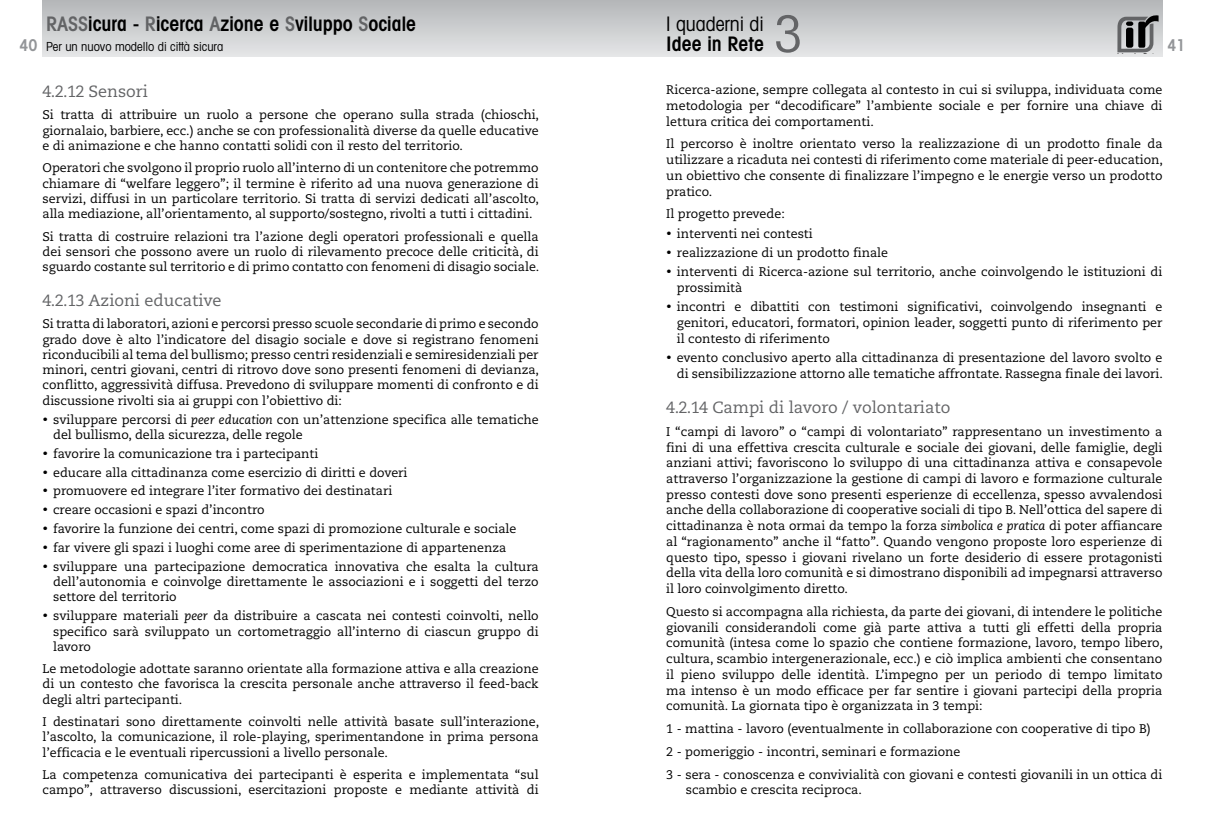
<style>
.page{position:relative;width:1205px;height:837px;background:#fff}
.page>*{position:absolute;margin:0;border:0;box-sizing:border-box;transform-origin:0 0}
.t1{font:condensed 50.5px "Avant Garde";color:#636466}
.t2{font:600 condensed 20px "Avant Garde";color:#000}
.t3{font:condensed 20px "Avant Garde";letter-spacing:-.005em;color:#000}
.t4{font:16.25px "Caecilia";color:#636466}
.t5{font:600 condensed 16.25px "Avant Garde";color:#939598}
.t6{font:12.5px/15.8px "Caecilia";color:#000;text-align:justify}
.t7{font:condensed 12.5px "Avant Garde";letter-spacing:-.005em;color:#000}
.s1{color:#636466}
.s2{font-style:italic}
</style>
<div class="page">
<div style="left:43px;top:0;width:559px;height:57px;background:linear-gradient(to bottom,#b4b6b8,#e6e7e8)"></div>
<div style="left:602px;top:0;width:560px;height:57px;background:linear-gradient(to bottom,#b4b6b8,#e5e6e7)"></div>
<svg style="left:1117px;top:15px;width:41px;height:37px"></svg>
<div style="left:1126px;top:28px;width:7px;height:20px;background:#000;border-radius:2px"></div>
<h3 class="t5" style="left:19px;top:36px;width:20px">40</h3>
<h2 class="t3" style="left:666px;top:12px;width:99px">I quaderni di</h2>
<h1 class="t1" style="left:774px;top:3px;width:30px">3</h1>
<h2 class="t2" style="left:46px;top:11px;width:371px"><span class="s1">RASS</span>icura - <span class="s1">R</span>icerca <span class="s1">A</span>zione e <span class="s1">S</span>viluppo <span class="s1">S</span>ociale</h2>
<p class="t7" style="left:46px;top:39px;width:179px">Per un nuovo modello di città sicura</p>
<h2 class="t2" style="left:666px;top:32px;width:99px">Idee in Rete</h2>
<h3 class="t5" style="left:1167px;top:36px;width:20px">41</h3>
<h3 class="t4" style="left:43px;top:82px;width:107px">4.2.12 Sensori</h3>
<p class="t6" style="left:43px;top:108px;width:498px;line-height:15.2px">Si tratta di attribuire un ruolo a persone che operano sulla strada (chioschi, giornalaio, barbiere, ecc.) anche se con professionalità diverse da quelle educative e di animazione e che hanno contatti solidi con il resto del territorio.</p>
<p class="t6" style="left:43px;top:160px;width:498px;line-height:15.2px">Operatori che svolgono il proprio ruolo all’interno di un contenitore che potremmo chiamare di “welfare leggero”; il termine è riferito ad una nuova generazione di servizi, diffusi in un particolare territorio. Si tratta di servizi dedicati all’ascolto, alla mediazione, all’orientamento, al supporto/sostegno, rivolti a tutti i cittadini.</p>
<p class="t6" style="left:43px;top:229px;width:498px;line-height:15.2px">Si tratta di costruire relazioni tra l’azione degli operatori professionali e quella dei sensori che possono avere un ruolo di rilevamento precoce delle criticità, di sguardo costante sul territorio e di primo contatto con fenomeni di disagio sociale.</p>
<h3 class="t4" style="left:43px;top:291px;width:181px">4.2.13 Azioni educative</h3>
<p class="t6" style="left:43px;top:316px;width:498px;line-height:15.2px">Si tratta di laboratori, azioni e percorsi presso scuole secondarie di primo e secondo grado dove è alto l’indicatore del disagio sociale e dove si registrano fenomeni riconducibili al tema del bullismo; presso centri residenziali e semiresidenziali per minori, centri giovani, centri di ritrovo dove sono presenti fenomeni di devianza, conflitto, aggressività diffusa. Prevedono di sviluppare momenti di confronto e di discussione rivolti sia ai gruppi con l’obiettivo di:</p>
<p class="t6" style="left:53px;top:411px;width:487px;line-height:15.2px;text-indent:-11px">• sviluppare percorsi di <span class="s2">peer education</span> con un’attenzione specifica alle tematiche del bullismo, della sicurezza, delle regole</p>
<p class="t6" style="left:43px;top:445px;width:277px">• favorire la comunicazione tra i partecipanti</p>
<p class="t6" style="left:43px;top:464px;width:366px">• educare alla cittadinanza come esercizio di diritti e doveri</p>
<p class="t6" style="left:43px;top:483px;width:351px">• promuovere ed integrare l’iter formativo dei destinatari</p>
<p class="t6" style="left:43px;top:502px;width:224px">• creare occasioni e spazi d’incontro</p>
<p class="t6" style="left:43px;top:521px;width:475px">• favorire la funzione dei centri, come spazi di promozione culturale e sociale</p>
<p class="t6" style="left:43px;top:539px;width:465px">• far vivere gli spazi i luoghi come aree di sperimentazione di appartenenza</p>
<p class="t6" style="left:53px;top:559px;width:487px;line-height:15.2px;text-indent:-11px">• sviluppare una partecipazione democratica innovativa che esalta la cultura dell’autonomia e coinvolge direttamente le associazioni e i soggetti del terzo settore del territorio</p>
<p class="t6" style="left:53px;top:608px;width:487px;line-height:15.2px;text-indent:-11px">• sviluppare materiali <span class="s2">peer</span> da distribuire a cascata nei contesti coinvolti, nello specifico sarà sviluppato un cortometraggio all’interno di ciascun gruppo di lavoro</p>
<p class="t6" style="left:43px;top:661px;width:497px;line-height:15.2px">Le metodologie adottate saranno orientate alla formazione attiva e alla creazione di un contesto che favorisca la crescita personale anche attraverso il feed-back degli altri partecipanti.</p>
<p class="t6" style="left:43px;top:714px;width:498px;line-height:15.2px">I destinatari sono direttamente coinvolti nelle attività basate sull’interazione, l’ascolto, la comunicazione, il role-playing, sperimentandone in prima persona l’efficacia e le eventuali ripercussioni a livello personale.</p>
<p class="t6" style="left:43px;top:767px;width:498px;line-height:15.2px">La competenza comunicativa dei partecipanti è esperita e implementata “sul campo”, attraverso discussioni, esercitazioni proposte e mediante attività di</p>
<p class="t6" style="left:666px;top:82px;width:498px">Ricerca-azione, sempre collegata al contesto in cui si sviluppa, individuata come metodologia per “decodificare” l’ambiente sociale e per fornire una chiave di lettura critica dei comportamenti.</p>
<p class="t6" style="left:666px;top:136px;width:498px">Il percorso è inoltre orientato verso la realizzazione di un prodotto finale da utilizzare a ricaduta nei contesti di riferimento come materiale di peer-education, un obiettivo che consente di finalizzare l’impegno e le energie verso un prodotto pratico.</p>
<p class="t6" style="left:666px;top:206px;width:120px">Il progetto prevede:</p>
<p class="t6" style="left:666px;top:226px;width:148px">• interventi nei contesti</p>
<p class="t6" style="left:666px;top:245px;width:223px">• realizzazione di un prodotto finale</p>
<p class="t6" style="left:677px;top:264px;width:487px;text-indent:-11px">• interventi di Ricerca-azione sul territorio, anche coinvolgendo le istituzioni di prossimità</p>
<p class="t6" style="left:677px;top:299px;width:487px;text-indent:-11px">• incontri e dibattiti con testimoni significativi, coinvolgendo insegnanti e genitori, educatori, formatori, opinion leader, soggetti punto di riferimento per il contesto di riferimento</p>
<p class="t6" style="left:666px;top:350px;width:498px;text-align:right">• evento conclusivo aperto alla cittadinanza di presentazione del lavoro svolto e di sensibilizzazione attorno alle tematiche affrontate. Rassegna finale dei lavori.</p>
<h3 class="t4" style="left:666px;top:398px;width:286px">4.2.14 Campi di lavoro / volontariato</h3>
<p class="t6" style="left:666px;top:423px;width:498px">I “campi di lavoro” o “campi di volontariato” rappresentano un investimento a fini di una effettiva crescita culturale e sociale dei giovani, delle famiglie, degli anziani attivi; favoriscono lo sviluppo di una cittadinanza attiva e consapevole attraverso l’organizzazione la gestione di campi di lavoro e formazione culturale presso contesti dove sono presenti esperienze di eccellenza, spesso avvalendosi anche della collaborazione di cooperative sociali di tipo B. Nell’ottica del sapere di cittadinanza è nota ormai da tempo la forza <span class="s2">simbolica e pratica</span> di poter affiancare al “ragionamento” anche il “fatto”. Quando vengono proposte loro esperienze di questo tipo, spesso i giovani rivelano un forte desiderio di essere protagonisti della vita della loro comunità e si dimostrano disponibili ad impegnarsi attraverso il loro coinvolgimento diretto.</p>
<p class="t6" style="left:666px;top:603px;width:498px">Questo si accompagna alla richiesta, da parte dei giovani, di intendere le politiche giovanili considerandoli come già parte attiva a tutti gli effetti della propria comunità (intesa come lo spazio che contiene formazione, lavoro, tempo libero, cultura, scambio intergenerazionale, ecc.) e ciò implica ambienti che consentano il pieno sviluppo delle identità. L’impegno per un periodo di tempo limitato ma intenso è un modo efficace per far sentire i giovani partecipi della propria comunità. La giornata tipo è organizzata in 3 tempi:</p>
<p class="t6" style="left:666px;top:717px;width:497px;line-height:22.8px;text-align:left">1 - mattina - lavoro (eventualmente in collaborazione con cooperative di tipo B)<br>2 - pomeriggio - incontri, seminari e formazione<br>3 - sera - conoscenza e convivialità con giovani e contesti giovanili in un ottica di</p>
<p class="t6" style="left:686px;top:782px;width:178px">scambio e crescita reciproca.</p>
</div>
